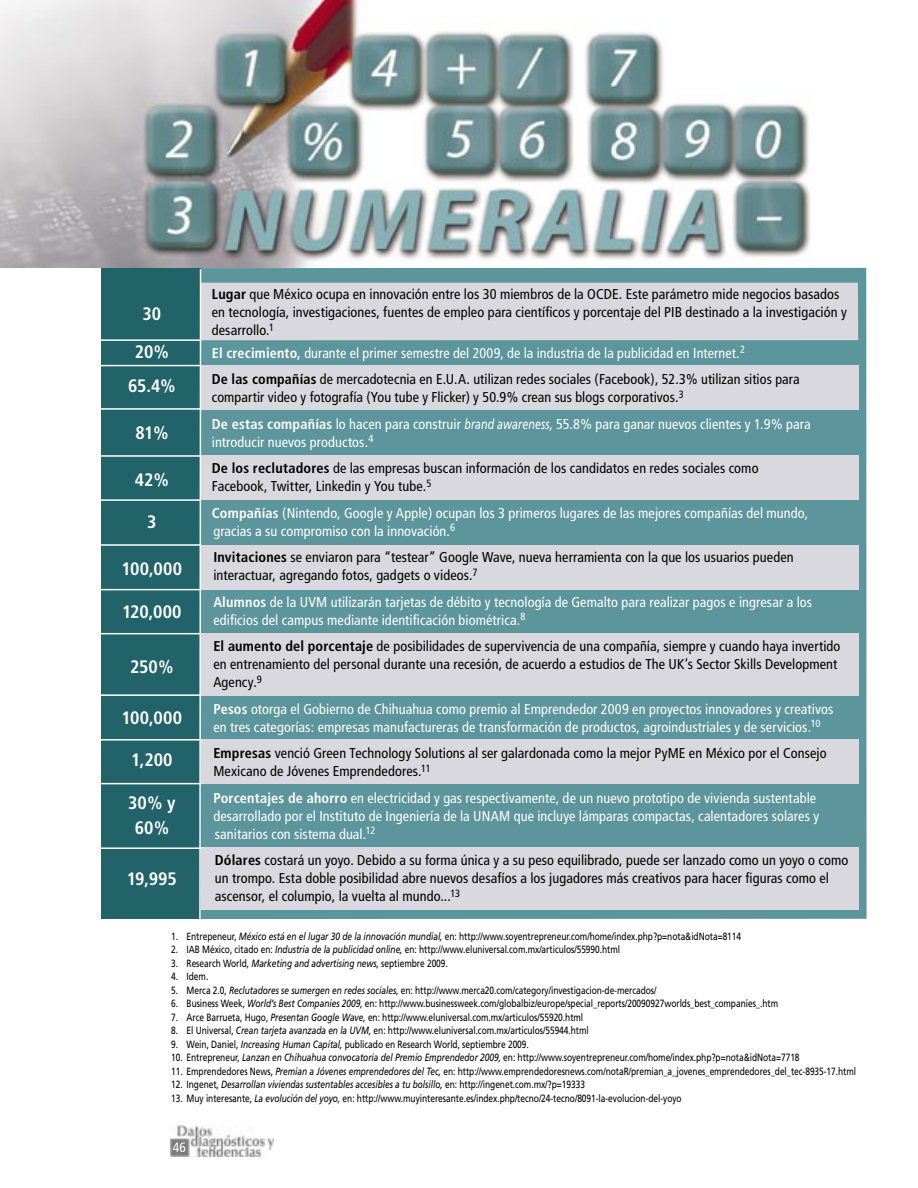
<style>
.page{position:relative;width:918px;height:1188px;background:#fff}
.page>*{position:absolute;margin:0;border:0;box-sizing:border-box;transform-origin:0 0}
.t1{font:700 condensed 18px "Frutiger";letter-spacing:-.005em;color:#fff}
.t2{font:condensed 14.25px/18px "Frutiger";letter-spacing:.005em;color:#000}
.t3{font:condensed 14.25px/18px "Frutiger";letter-spacing:.005em;color:#fff}
.t4{font:condensed 13.5px "Frutiger";color:#fff}
.t5{font:10.5px "Frutiger";letter-spacing:-.005em;color:#000;scale:.8 1}
.t6{font:italic 10.5px "Frutiger";letter-spacing:-.005em;color:#000;scale:.8 1}
.s1{font-weight:700}
.s2{font-style:italic;font-stretch:normal}
.s3{font-style:italic}
.s4{font-style:normal}
</style>
<div class="page">
<img style="left:171px;top:1126px;width:102px;height:30px">
<img style="left:0;top:0;width:866px;height:268px">
<div style="left:101px;top:268px;width:100px;height:650px;background:#216369"></div>
<div style="left:201px;top:268px;width:666px;height:651px;background:#5c959b"></div>
<div style="left:201px;top:283px;width:657px;height:57px;background:#d8d8de"></div>
<div style="left:201px;top:365px;width:658px;height:45px;background:#d8d8de"></div>
<div style="left:201px;top:456px;width:658px;height:44px;background:#d8d8de"></div>
<div style="left:201px;top:545px;width:658px;height:44px;background:#d8d8de"></div>
<div style="left:202px;top:634px;width:657px;height:62px;background:#d8d8de"></div>
<div style="left:201px;top:740px;width:658px;height:44px;background:#d8d8de"></div>
<div style="left:202px;top:848px;width:657px;height:62px;background:#d8d8de"></div>
<hr style="left:101px;top:339px;width:100px;height:2px;background:#fff">
<hr style="left:101px;top:365px;width:100px;height:1px;background:#fff">
<hr style="left:101px;top:408px;width:100px;height:2px;background:#fff">
<hr style="left:101px;top:455px;width:100px;height:2px;background:#fff">
<hr style="left:101px;top:499px;width:100px;height:2px;background:#fff">
<hr style="left:101px;top:544px;width:100px;height:2px;background:#fff">
<hr style="left:101px;top:589px;width:100px;height:1px;background:#fff">
<hr style="left:101px;top:633px;width:100px;height:1px;background:#fff">
<hr style="left:101px;top:694px;width:100px;height:2px;background:#fff">
<hr style="left:101px;top:739px;width:100px;height:2px;background:#fff">
<hr style="left:101px;top:783px;width:100px;height:1px;background:#fff">
<hr style="left:101px;top:847px;width:100px;height:2px;background:#fff">
<svg style="left:198px;top:267px;width:4px;height:652px"></svg>
<p class="t1" style="left:143px;top:303px;width:20px">30</p>
<p class="t1" style="left:135px;top:341px;width:36px">20%</p>
<p class="t1" style="left:128px;top:375px;width:49px">65.4%</p>
<p class="t1" style="left:135px;top:422px;width:35px">81%</p>
<p class="t1" style="left:135px;top:469px;width:35px">42%</p>
<p class="t1" style="left:147px;top:511px;width:11px">3</p>
<p class="t1" style="left:122px;top:558px;width:62px">100,000</p>
<p class="t1" style="left:122px;top:601px;width:61px">120,000</p>
<p class="t1" style="left:130px;top:656px;width:45px">250%</p>
<p class="t1" style="left:122px;top:707px;width:62px">100,000</p>
<p class="t1" style="left:131px;top:749px;width:43px">1,200</p>
<p class="t1" style="left:128px;top:792px;width:49px">30% y</p>
<p class="t1" style="left:135px;top:817px;width:36px">60%</p>
<p class="t1" style="left:127px;top:868px;width:52px">19,995</p>
<p class="t2" style="left:212px;top:286px;width:637px"><span class="s1">Lugar</span> que México ocupa en innovación entre los 30 miembros de la OCDE. Este parámetro mide negocios basados en tecnología, investigaciones, fuentes de empleo para científicos y porcentaje del PIB destinado a la investigación y desarrollo.<sup>1</sup></p>
<p class="t3" style="left:212px;top:344px;width:535px"><span class="s1">El crecimiento,</span> durante el primer semestre del 2009, de la industria de la publicidad en Internet.<sup>2</sup></p>
<p class="t2" style="left:212px;top:370px;width:589px"><span class="s1">De las compañías</span> de mercadotecnia en E.U.A. utilizan redes sociales (Facebook), 52.3% utilizan sitios para compartir video y fotografía (You tube y Flicker) y 50.9% crean sus blogs corporativos.<sup>3</sup></p>
<p class="t3" style="left:212px;top:415px;width:600px"><span class="s1">De estas compañías</span> lo hacen para construir <span class="s2">brand awareness,</span> 55.8% para ganar nuevos clientes y 1.9% para introducir nuevos productos.<sup>4</sup></p>
<p class="t2" style="left:212px;top:459px;width:548px"><span class="s1">De los reclutadores</span> de las empresas buscan información de los candidatos en redes sociales como</p>
<p class="t2" style="left:212px;top:477px;width:221px">Facebook, Twitter, Linkedin y You tube.<sup>5</sup></p>
<p class="t3" style="left:212px;top:504px;width:598px"><span class="s1">Compañías</span> (Nintendo, Google y Apple) ocupan los 3 primeros lugares de las mejores compañías del mundo, gracias a su compromiso con la innovación.<sup>6</sup></p>
<p class="t2" style="left:213px;top:548px;width:582px"><span class="s1">Invitaciones</span> se enviaron para “testear” Google Wave, nueva herramienta con la que los usuarios pueden interactuar, agregando fotos, gadgets o videos.<sup>7</sup></p>
<p class="t3" style="left:213px;top:593px;width:600px"><span class="s1">Alumnos</span> de la UVM utilizarán tarjetas de débito y tecnología de Gemalto para realizar pagos e ingresar a los edificios del campus mediante identificación biométrica.<sup>8</sup></p>
<p class="t2" style="left:213px;top:637px;width:629px"><span class="s1">El aumento del porcentaje</span> de posibilidades de supervivencia de una compañía, siempre y cuando haya invertido en entrenamiento del personal durante una recesión, de acuerdo a estudios de The UK’s Sector Skills Development<br>Agency.<sup>9</sup></p>
<p class="t3" style="left:213px;top:700px;width:622px"><span class="s1">Pesos</span> otorga el Gobierno de Chihuahua como premio al Emprendedor 2009 en proyectos innovadores y creativos en tres categorías: empresas manufactureras de transformación de productos, agroindustriales y de servicios.<sup>10</sup></p>
<p class="t2" style="left:213px;top:744px;width:615px"><span class="s1">Empresas</span> venció Green Technology Solutions al ser galardonada como la mejor PyME en México por el Consejo<br>Mexicano de Jóvenes Emprendedores.<sup>11</sup></p>
<p class="t3" style="left:213px;top:789px;width:604px"><span class="s1">Porcentajes de ahorro</span> en electricidad y gas respectivamente, de un nuevo prototipo de vivienda sustentable</p>
<p class="t3" style="left:213px;top:807px;width:607px">desarrollado por el Instituto de Ingeniería de la UNAM que incluye lámparas compactas, calentadores solares y sanitarios con sistema dual.<sup>12</sup></p>
<p class="t2" style="left:215px;top:851px;width:635px"><span class="s1">Dólares</span> costará un yoyo. Debido a su forma única y a su peso equilibrado, puede ser lanzado como un yoyo o como un trompo. Esta doble posibilidad abre nuevos desafíos a los jugadores más creativos para hacer figuras como el ascensor, el columpio, la vuelta al mundo...<sup>13</sup></p>
<p class="t5" style="left:171px;top:930px;width:714px">1. Entrepeneur, <span class="s3">México está en el lugar 30 de la innovación mundial,</span> en: http://www.soyentrepreneur.com/home/index.php?p=nota&amp;idNota=8114</p>
<p class="t5" style="left:171px;top:944px;width:563px">2. IAB México, citado en: <span class="s3">Industria de la publicidad online,</span> en: http://www.eluniversal.com.mx/articulos/55990.html</p>
<p class="t5" style="left:171px;top:957px;width:347px">3. Research World, <span class="s3">Marketing and advertising news,</span> septiembre 2009.</p>
<p class="t5" style="left:171px;top:971px;width:48px">4. Idem.</p>
<p class="t5" style="left:171px;top:984px;width:608px">5. Merca 2.0, <span class="s3">Reclutadores se sumergen en redes sociales</span>, en: http://www.merca20.com/category/investigacion-de-mercados/</p>
<p class="t5" style="left:171px;top:998px;width:760px">6. Business Week, <span class="s3">World’s Best Companies 2009,</span> en: http://www.businessweek.com/globalbiz/europe/special_reports/20090927worlds_best_companies_.htm</p>
<p class="t5" style="left:171px;top:1011px;width:517px">7. Arce Barrueta, Hugo, <span class="s3">Presentan Google Wave,</span> en: http://www.eluniversal.com.mx/articulos/55920.html</p>
<p class="t5" style="left:171px;top:1025px;width:524px">8. El Universal, <span class="s3">Crean tarjeta avanzada en la UVM,</span> en: http://www.eluniversal.com.mx/articulos/55944.html</p>
<p class="t5" style="left:171px;top:1038px;width:449px">9. Wein, Daniel, <span class="s3">Increasing Human Capital,</span> publicado en Research World, septiembre 2009.</p>
<p class="t5" style="left:171px;top:1052px;width:787px">10. Entrepreneur, <span class="s3">Lanzan en Chihuahua convocatoria del Premio Emprendedor 2009,</span> en: http://www.soyentrepreneur.com/home/index.php?p=nota&amp;idNota=7718</p>
<p class="t5" style="left:171px;top:1065px;width:858px">11. Emprendedores News, <span class="s3">Premian a Jóvenes emprendedores del Tec,</span> en: http://www.emprendedoresnews.com/notaR/premian_a_jovenes_emprendedores_del_tec-8935-17.html</p>
<p class="t6" style="left:171px;top:1079px;width:519px"><span class="s4">12. Ingenet,</span> Desarrollan viviendas sustentables accesibles a tu bolsillo, <span class="s4">en: http://ingenet.com.mx/?p=19333</span></p>
<p class="t5" style="left:171px;top:1092px;width:640px">13. Muy interesante, <span class="s3">La evolución del yoyo,</span> en: http://www.muyinteresante.es/index.php/tecno/24-tecno/8091-la-evolucion-del-yoyo</p>
<p class="t4" style="left:173px;top:1140px;width:15px">46</p>
</div>
